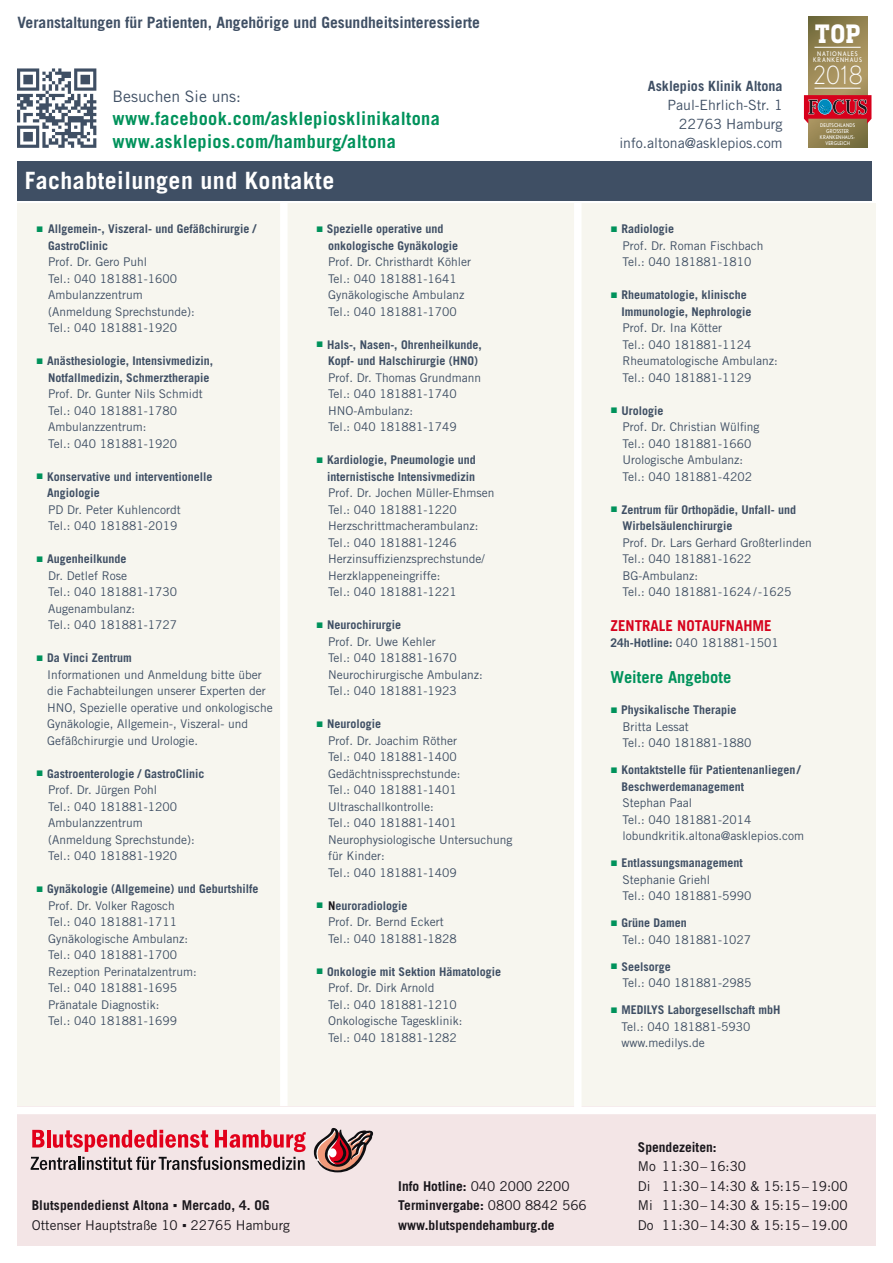
<style>
.page{position:relative;width:893px;height:1263px;background:#fff}
.page>*{position:absolute;margin:0;border:0;box-sizing:border-box;transform-origin:0 0}
.t1{font:300 24.9px "Nobel";color:#fff;scale:.9 1}
.t2{font:700 24.75px "Heron Serif";color:#fff;scale:.9 1}
.t3{font:700 23.85px "Trade Gothic LT Std";letter-spacing:.02em;color:#fff}
.t4{font:700 18.3px/22.6px "Trade Gothic LT Std";letter-spacing:.02em;color:#00925b}
.t5{font:700 16.5px "Trade Gothic LT Std";color:#00925b}
.t6{font:15.75px "Trade Gothic LT Std";color:#3f4f64}
.t7{font:700 15.6px "Trade Gothic LT Std";color:#3f4f64}
.t8{font:700 15px "Trade Gothic LT Std";color:#d6031e}
.t9{font:14.1px/19px "Trade Gothic LT Std";color:#3f4f64;text-align:right}
.t10{font:700 14.1px "Trade Gothic LT Std";color:#3f4f64}
.t11{font:700 13.5px/19.5px "Trade Gothic LT Std";color:#1a171c}
.t12{font:13.5px/19.5px "Trade Gothic LT Std";color:#1a171c}
.t13{font:12px/16.5px "Trade Gothic LT Std";color:#3f4f64}
.t14{font:700 12px/16.5px "Trade Gothic LT Std";color:#3f4f64}
.t15{font:6.3px/6.1px "Nobel";letter-spacing:.13em;color:#fff;text-align:center;scale:.9 1}
.t16{font:5.1px/5.7px "Nobel";color:#fff;text-align:center;scale:.9 1}
.s1{font-family:"Arial";font-weight:400;color:#00925b}
.s2{font-family:"Arial";color:#00925b}
.s3{font-weight:700}
.s4{font-weight:700;color:#1a171c}
.s5{font-family:"Arial";font-weight:400}
.s6{font-weight:400}
</style>
<div class="page">
<div style="left:17px;top:203px;width:859px;height:903px;background:#f7f6ef"></div>
<div style="left:280px;top:202px;width:8px;height:911px;background:#fff"></div>
<div style="left:17px;top:1107px;width:859px;height:139px;background:#f3e5e6"></div>
<svg style="left:31px;top:1130px;width:275px;height:40px"></svg>
<svg style="left:313px;top:1128px;width:60px;height:44px"></svg>
<div style="left:10px;top:1107px;width:870px;height:7px;background:#fff"></div>
<div style="left:574px;top:201px;width:8px;height:912px;background:#fff"></div>
<svg style="left:17px;top:68px;width:79px;height:80px"></svg>
<svg style="left:804px;top:17px;width:67px;height:131px;background:#a47f5f"></svg>
<hr style="left:814px;top:88px;width:47px;height:1px;background:#fff">
<hr style="left:814px;top:47px;width:47px;height:1px;background:#fff">
<div style="left:17px;top:162px;width:855px;height:39px;background:#3f4f64"></div>
<h3 class="t7" style="left:17px;top:13px;width:464px">Veranstaltungen für Patienten, Angehörige und Gesundheitsinteressierte</h3>
<h3 class="t6" style="left:113px;top:87px;width:130px">Besuchen Sie uns:</h3>
<h3 class="t4" style="left:113px;top:107px;width:329px">www.facebook.com/asklepiosklinikaltona www.asklepios.com/hamburg/altona</h3>
<h3 class="t3" style="left:25px;top:166px;width:311px">Fachabteilungen und Kontakte</h3>
<p class="t14" style="left:48px;top:220px;width:210px;text-indent:-12px"><span class="s1">■</span> Allgemein-, Viszeral- und Gefäßchirurgie /<br>GastroClinic</p>
<p class="t13" style="left:48px;top:253px;width:148px">Prof. Dr. Gero Puhl<br>Tel.: 040 181881-1600<br>Ambulanzzentrum (Anmeldung Sprechstunde):<br>Tel.: 040 181881-1920</p>
<p class="t14" style="left:36px;top:352px;width:178px;text-align:right"><span class="s1">■</span> Anästhesiologie, Intensivmedizin,<br>Notfallmedizin, Schmerztherapie</p>
<p class="t13" style="left:48px;top:385px;width:156px">Prof. Dr. Gunter Nils Schmidt<br>Tel.: 040 181881-1780<br>Ambulanzzentrum:<br>Tel.: 040 181881-1920</p>
<p class="t14" style="left:47px;top:468px;width:167px;text-indent:-11px"><span class="s1">■</span> Konservative und interventionelle<br>Angiologie</p>
<p class="t13" style="left:48px;top:501px;width:134px">PD Dr. Peter Kuhlencordt<br>Tel.: 040 181881-2019</p>
<p class="t13" style="left:48px;top:550px;width:130px;text-indent:-12px"><span class="s2">■</span> <span class="s3">Augenheilkunde<br></span>Dr. Detlef Rose<br>Tel.: 040 181881-1730<br>Augenambulanz:<br>Tel.: 040 181881-1727</p>
<p class="t13" style="left:47px;top:649px;width:227px;text-indent:-11px"><span class="s2">■</span> <span class="s3">Da Vinci Zentrum<br></span>Informationen und Anmeldung bitte über die Fachabteilungen unserer Experten der HNO, Spezielle operative und onkologische Gynäkologie, Allgemein-, Viszeral- und Gefäßchirurgie und Urologie.</p>
<p class="t13" style="left:48px;top:765px;width:158px;text-indent:-12px"><span class="s2">■</span> <span class="s3">Gastroenterologie / GastroClinic<br></span>Prof. Dr. Jürgen Pohl<br>Tel.: 040 181881-1200<br>Ambulanzzentrum (Anmeldung Sprechstunde):<br>Tel.: 040 181881-1920</p>
<p class="t13" style="left:48px;top:880px;width:212px;text-indent:-12px"><span class="s2">■</span> <span class="s3">Gynäkologie (Allgemeine) und Geburtshilfe<br></span>Prof. Dr. Volker Ragosch<br>Tel.: 040 181881-1711<br>Gynäkologische Ambulanz:<br>Tel.: 040 181881-1700<br>Rezeption Perinatalzentrum:<br>Tel.: 040 181881-1695<br>Pränatale Diagnostik:<br>Tel.: 040 181881-1699</p>
<p class="t14" style="left:328px;top:220px;width:132px;text-indent:-12px"><span class="s1">■</span> Spezielle operative und onkologische Gynäkologie</p>
<p class="t13" style="left:328px;top:253px;width:144px">Prof. Dr. Christhardt Köhler<br>Tel.: 040 181881-1641<br>Gynäkologische Ambulanz<br>Tel.: 040 181881-1700</p>
<p class="t14" style="left:316px;top:336px;width:167px;text-align:right"><span class="s1">■</span> Hals-, Nasen-, Ohrenheilkunde,<br>Kopf- und Halschirurgie (HNO)</p>
<p class="t13" style="left:328px;top:369px;width:154px">Prof. Dr. Thomas Grundmann<br>Tel.: 040 181881-1740<br>HNO-Ambulanz:<br>Tel.: 040 181881-1749</p>
<p class="t14" style="left:316px;top:451px;width:161px;text-align:right"><span class="s1">■</span> Kardiologie, Pneumologie und internistische Intensivmedizin</p>
<p class="t13" style="left:328px;top:484px;width:168px">Prof. Dr. Jochen Müller-Ehmsen<br>Tel.: 040 181881-1220<br>Herzschrittmacherambulanz:<br>Tel.: 040 181881-1246<br>Herzinsuffizienzsprechstunde/<br>Herzklappeneingriffe:<br>Tel.: 040 181881-1221</p>
<p class="t13" style="left:328px;top:616px;width:156px;text-indent:-12px"><span class="s2">■</span> <span class="s3">Neurochirurgie<br></span>Prof. Dr. Uwe Kehler<br>Tel.: 040 181881-1670<br>Neurochirurgische Ambulanz:<br>Tel.: 040 181881-1923</p>
<p class="t13" style="left:328px;top:715px;width:186px;text-indent:-12px"><span class="s2">■</span> <span class="s3">Neurologie<br></span>Prof. Dr. Joachim Röther<br>Tel.: 040 181881-1400<br>Gedächtnissprechstunde:<br>Tel.: 040 181881-1401<br>Ultraschallkontrolle:<br>Tel.: 040 181881-1401<br>Neurophysiologische Untersuchung für Kinder:<br>Tel.: 040 181881-1409</p>
<p class="t13" style="left:328px;top:897px;width:130px;text-indent:-12px"><span class="s2">■</span> <span class="s4">N</span><span class="s3">euroradiologie<br></span>Prof. Dr. Bernd Eckert<br>Tel.: 040 181881-1828</p>
<p class="t13" style="left:328px;top:963px;width:174px;text-indent:-12px"><span class="s2">■</span> <span class="s3">Onkologie mit Sektion Hämatologie<br></span>Prof. Dr. Dirk Arnold<br>Tel.: 040 181881-1210<br>Onkologische Tagesklinik:<br>Tel.: 040 181881-1282</p>
<h2 class="t2" style="left:815px;top:18px;width:52px">TOP</h2>
<p class="t10" style="left:648px;top:77px;width:136px">Asklepios Klinik Altona</p>
<p class="t9" style="left:619px;top:95px;width:165px">Paul-Ehrlich-Str. 1<br>22763 Hamburg info.altona@asklepios.com</p>
<p class="t15" style="left:813px;top:50px;width:56px">NATIONALES<br>KRANKENHAUS</p>
<h1 class="t1" style="left:812px;top:61px;width:57px">2018</h1>
<p class="t16" style="left:820px;top:123px;width:41px">DEUTSCHLANDS<br>GRÖSSTER<br>KRANKENHAUS-<br>VERGLEICH</p>
<p class="t13" style="left:623px;top:220px;width:142px;text-indent:-12px"><span class="s2">■</span> <span class="s3">Radiologie<br></span>Prof. Dr. Roman Fischbach<br>Tel.: 040 181881-1810</p>
<p class="t14" style="left:621px;top:286px;width:132px;text-indent:-11px"><span class="s1">■</span> Rheumatologie, klinische<br>Immunologie, Nephrologie</p>
<p class="t13" style="left:623px;top:319px;width:157px">Prof. Dr. Ina Kötter<br>Tel.: 040 181881-1124<br>Rheumatologische Ambulanz:<br>Tel.: 040 181881-1129</p>
<p class="t13" style="left:623px;top:402px;width:138px;text-indent:-12px"><span class="s2">■</span> <span class="s3">Urologie<br></span>Prof. Dr. Christian Wülfing<br>Tel.: 040 181881-1660<br>Urologische Ambulanz:<br>Tel.: 040 181881-4202</p>
<p class="t14" style="left:623px;top:501px;width:175px;text-indent:-12px"><span class="s1">■</span> Zentrum für Orthopädie, Unfall- und<br>Wirbelsäulenchirurgie</p>
<p class="t13" style="left:623px;top:534px;width:191px">Prof. Dr. Lars Gerhard Großterlinden<br>Tel.: 040 181881-1622<br>BG-Ambulanz:<br>Tel.: 040 181881-1624 /-1625</p>
<p class="t8" style="left:611px;top:616px;width:163px">ZENTRALE NOTAUFNAHME</p>
<p class="t13" style="left:611px;top:634px;width:170px"><span class="s3">24h-Hotline:</span> 040 181881-1501</p>
<h3 class="t5" style="left:611px;top:667px;width:122px">Weitere Angebote</h3>
<p class="t13" style="left:623px;top:702px;width:130px;text-indent:-12px"><span class="s2">■</span> <span class="s3">Physikalische Therapie<br></span>Britta Lessat<br>Tel.: 040 181881-1880</p>
<p class="t14" style="left:621px;top:762px;width:180px;text-indent:-11px"><span class="s1">■</span> Kontaktstelle für Patientenanliegen /<br>Beschwerdemanagement</p>
<p class="t13" style="left:623px;top:795px;width:183px">Stephan Paal<br>Tel.: 040 181881-2014 lobundkritik.altona@asklepios.com</p>
<p class="t13" style="left:623px;top:855px;width:130px;text-indent:-12px"><span class="s2">■</span> <span class="s3">Entlassungsmanagement<br></span>Stephanie Griehl<br>Tel.: 040 181881-5990</p>
<p class="t13" style="left:623px;top:915px;width:130px;text-indent:-12px"><span class="s2">■</span> <span class="s3">Grüne Damen<br></span>Tel.: 040 181881-1027</p>
<p class="t13" style="left:623px;top:958px;width:130px;text-indent:-12px"><span class="s2">■</span> <span class="s3">Seelsorge<br></span>Tel.: 040 181881-2985</p>
<p class="t13" style="left:621px;top:1002px;width:161px;text-indent:-11px"><span class="s2">■</span> <span class="s3">MEDILYS Laborgesellschaft mbH<br></span>Tel.: 040 181881-5930 www.medilys.de</p>
<p class="t11" style="left:32px;top:1195px;width:260px">Blutspendedienst Altona <span class="s5">▪</span> Mercado, 4. OG<br><span class="s6">Ottenser Hauptstraße 10</span> <span class="s5">▪</span> <span class="s6">22765 Hamburg</span></p>
<p class="t11" style="left:398px;top:1176px;width:190px">Info Hotline: <span class="s6">040 2000 2200<br></span>Terminvergabe: <span class="s6">0800 8842 566 </span>www.blutspendehamburg.de</p>
<p class="t11" style="left:638px;top:1137px;width:80px">Spendezeiten:</p>
<p class="t12" style="left:638px;top:1156px;width:211px">Mo 11:30–16:30<br>Di 11:30–14:30 &amp; 15:15–19:00<br>Mi 11:30–14:30 &amp; 15:15–19:00<br>Do 11:30–14:30 &amp; 15:15–19.00</p>
</div>
